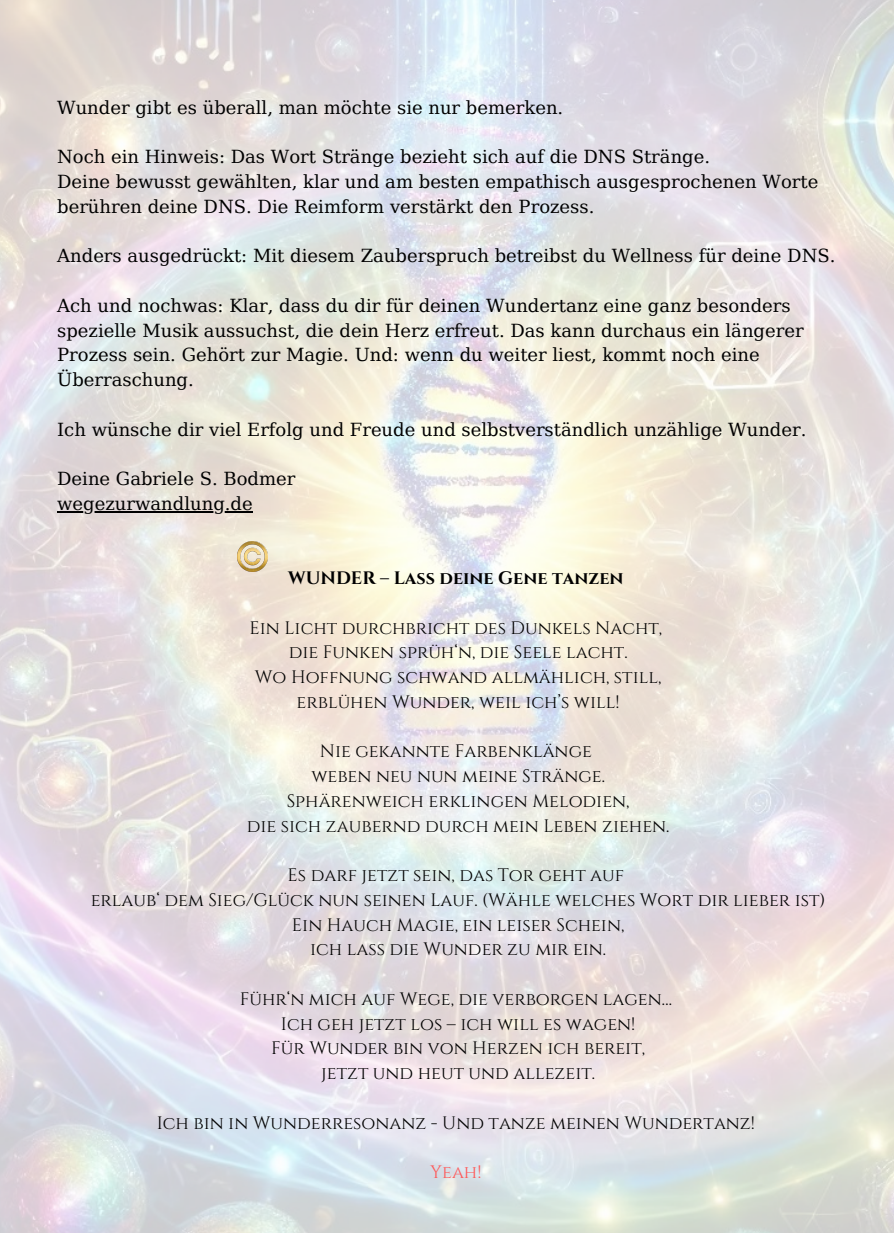
<style>
.page{position:relative;width:894px;height:1233px;background:#fff}
.page>*{position:absolute;margin:0;border:0;box-sizing:border-box;transform-origin:0 0}
.t1{font:18px/24.8px "DejaVu Serif";color:#000}
.t2{font:18px "Cinzel";color:#000}
.t3{font:700 18px "Cinzel";color:#000}
.t4{font:18px "Cinzel";color:#ff5757}
</style>
<div class="page">
<img style="left:0;top:0;width:893px;height:1233px">
<hr style="left:57px;top:511px;width:196px;height:1px;background:#000">
<img style="left:237px;top:541px;width:30px;height:30px">
<p class="t1" style="left:57px;top:95px;width:507px">Wunder gibt es überall, man möchte sie nur bemerken.</p>
<p class="t1" style="left:57px;top:145px;width:654px">Noch ein Hinweis: Das Wort Stränge bezieht sich auf die DNS Stränge.</p>
<p class="t1" style="left:57px;top:170px;width:762px">Deine bewusst gewählten, klar und am besten empathisch ausgesprochenen Worte berühren deine DNS. Die Reimform verstärkt den Prozess.</p>
<p class="t1" style="left:57px;top:244px;width:779px">Anders ausgedrückt: Mit diesem Zauberspruch betreibst du Wellness für deine DNS.</p>
<p class="t1" style="left:57px;top:293px;width:747px">Ach und nochwas: Klar, dass du dir für deinen Wundertanz eine ganz besonders spezielle Musik aussuchst, die dein Herz erfreut. Das kann durchaus ein längerer Prozess sein. Gehört zur Magie. Und: wenn du weiter liest, kommt noch eine Überraschung.</p>
<p class="t1" style="left:57px;top:417px;width:750px">Ich wünsche dir viel Erfolg und Freude und selbstverständlich unzählige Wunder.</p>
<p class="t1" style="left:57px;top:467px;width:240px">Deine Gabriele S. Bodmer</p>
<p class="t1" style="left:57px;top:491px;width:197px">wegezurwandlung.de</p>
<h1 class="t3" style="left:288px;top:567px;width:337px">WUNDER – Lass deine Gene tanzen</h1>
<p class="t2" style="left:249px;top:616px;width:414px">Ein Licht durchbricht des Dunkels Nacht,</p>
<p class="t2" style="left:288px;top:641px;width:340px">die Funken sprüh‘n, die Seele lacht.</p>
<p class="t2" style="left:255px;top:666px;width:408px">Wo Hoffnung schwand allmählich, still,</p>
<p class="t2" style="left:296px;top:690px;width:324px">erblühen Wunder, weil ich’s will!</p>
<p class="t2" style="left:320px;top:740px;width:273px">Nie gekannte Farbenklänge</p>
<p class="t2" style="left:311px;top:765px;width:295px">weben neu nun meine Stränge.</p>
<p class="t2" style="left:287px;top:789px;width:344px">Sphärenweich erklingen Melodien,</p>
<p class="t2" style="left:247px;top:814px;width:424px">die sich zaubernd durch mein Leben ziehen.</p>
<p class="t2" style="left:287px;top:864px;width:338px">Es darf jetzt sein, das Tor geht auf</p>
<p class="t2" style="left:91px;top:888px;width:736px">erlaub‘ dem Sieg/Glück nun seinen Lauf. (Wähle welches Wort dir lieber ist)</p>
<p class="t2" style="left:292px;top:913px;width:334px">Ein Hauch Magie, ein leiser Schein,</p>
<p class="t2" style="left:310px;top:938px;width:297px">ich lass die Wunder zu mir ein.</p>
<p class="t2" style="left:240px;top:987px;width:433px">Führ‘n mich auf Wege, die verborgen lagen…</p>
<p class="t2" style="left:281px;top:1012px;width:356px">Ich geh jetzt los – ich will es wagen!</p>
<p class="t2" style="left:271px;top:1037px;width:375px">Für Wunder bin von Herzen ich bereit,</p>
<p class="t2" style="left:321px;top:1062px;width:275px">jetzt und heut und allezeit.</p>
<p class="t2" style="left:157px;top:1111px;width:599px">Ich bin in Wunderresonanz - Und tanze meinen Wundertanz!</p>
<p class="t4" style="left:430px;top:1161px;width:53px">Yeah!</p>
</div>
